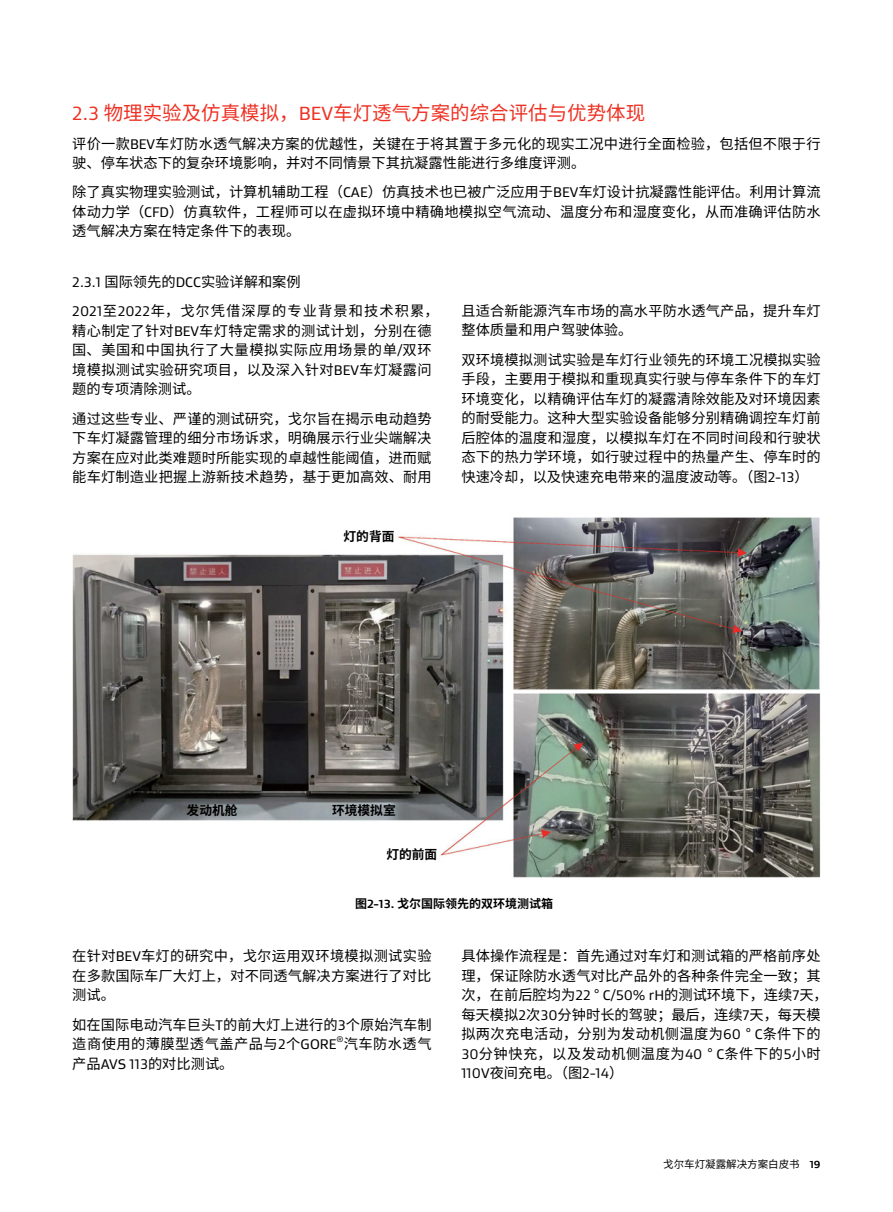
<style>
.page{position:relative;width:893px;height:1212px;background:#fff}
.page>*{position:absolute;margin:0;border:0;box-sizing:border-box;transform-origin:0 0}
.t1{font:19.5px "Noto Sans CJ Ksc";color:#ee3123}
.t2{font:14.25px/19.5px "Noto Sans CJ Ksc";letter-spacing:.01em;color:#000;text-align:justify}
.t3{font:14.25px/29.2px "Noto Sans CJ Ksc";letter-spacing:.075em;color:#000}
.t4{font:14.25px "Gore Gustan";color:#000}
.t5{font:700 12.75px "Noto Sans CJ Ksc";color:#000}
.t6{font:700 12px "Noto Sans CJ Ksc";color:#000}
.t7{font:10.5px "Noto Sans CJ Ksc";color:#000}
.t8{font:8.25px "Gore Gustan";color:#000}
.s1{font-family:"Gore Gustan"}
.s2{font-family:"Noto Sans CJ Ksc"}
.s3{font-family:"Gore Gustan";font-weight:700}
</style>
<div class="page">
<img style="left:72px;top:517px;width:749px;height:361px">
<div style="left:281px;top:530px;width:113px;height:15px;background:#fff"></div>
<div style="left:301px;top:847px;width:136px;height:16px;background:#fff"></div>
<h1 class="t1" style="left:72px;top:101px;width:574px"><span class="s1">2.3</span> 物理实验及仿真模拟，<span class="s1">BEV</span>车灯透气方案的综合评估与优势体现</h1>
<p class="t2" style="left:72px;top:134px;width:750px">评价一款<span class="s1">BEV</span>车灯防水透气解决方案的优越性，关键在于将其置于多元化的现实工况中进行全面检验，包括但不限于行驶、停车状态下的复杂环境影响，并对不同情景下其抗凝露性能进行多维度评测。</p>
<p class="t2" style="left:72px;top:183px;width:750px">除了真实物理实验测试，计算机辅助工程（<span class="s1">CAE</span>）仿真技术也已被广泛应用于<span class="s1">BEV</span>车灯设计抗凝露性能评估。利用计算流体动力学（<span class="s1">CFD</span>）仿真软件，工程师可以在虚拟环境中精确地模拟空气流动、温度分布和湿度变化，从而准确评估防水透气解决方案在特定条件下的表现。</p>
<p class="t3" style="left:72px;top:267px;width:368px"><span class="s1">2.3.1</span> 国际领先的<span class="s1">DCC</span>实验详解和案例<br><span class="s1">2021</span>至<span class="s1">2022</span>年，戈尔凭借深厚的专业背景和技术积累，</p>
<p class="t2" style="left:72px;top:321px;width:361px">精心制定了针对<span class="s1">BEV</span>车灯特定需求的测试计划，分别在德国、美国和中国执行了大量模拟实际应用场景的单<span class="s1">/</span>双环境模拟测试实验研究项目，以及深入针对<span class="s1">BEV</span>车灯凝露问题的专项清除测试。</p>
<p class="t2" style="left:72px;top:409px;width:361px">通过这些专业、严谨的测试研究，戈尔旨在揭示电动趋势下车灯凝露管理的细分市场诉求，明确展示行业尖端解决方案在应对此类难题时所能实现的卓越性能阈值，进而赋能车灯制造业把握上游新技术趋势，基于更加高效、耐用</p>
<p class="t2" style="left:461px;top:301px;width:361px">且适合新能源汽车市场的高水平防水透气产品，提升车灯整体质量和用户驾驶体验。</p>
<p class="t2" style="left:461px;top:350px;width:361px">双环境模拟测试实验是车灯行业领先的环境工况模拟实验手段，主要用于模拟和重现真实行驶与停车条件下的车灯环境变化，以精确评估车灯的凝露清除效能及对环境因素的耐受能力。这种大型实验设备能够分别精确调控车灯前后腔体的温度和湿度，以模拟车灯在不同时间段和行驶状态下的热力学环境，如行驶过程中的热量产生、停车时的快速冷却，以及快速充电带来的温度波动等。（图<span class="s1">2-13</span>）</p>
<p class="t5" style="left:344px;top:529px;width:52px">灯的背面</p>
<p class="t5" style="left:187px;top:803px;width:52px">发动机舱</p>
<p class="t5" style="left:332px;top:803px;width:65px">环境模拟室</p>
<p class="t5" style="left:386px;top:847px;width:52px">灯的前面</p>
<p class="t6" style="left:355px;top:897px;width:200px">图<span class="s1">2-13.</span> 戈尔国际领先的双环境测试箱</p>
<p class="t2" style="left:72px;top:947px;width:361px">在针对<span class="s1">BEV</span>车灯的研究中，戈尔运用双环境模拟测试实验在多款国际车厂大灯上，对不同透气解决方案进行了对比测试。</p>
<p class="t2" style="left:72px;top:1015px;width:361px">如在国际电动汽车巨头<span class="s1">T</span>的前大灯上进行的<span class="s1">3</span>个原始汽车制造商使用的薄膜型透气盖产品与<span class="s1">2</span>个<span class="s1">GORE</span></p>
<p class="t2" style="left:461px;top:947px;width:368px;text-align:left">具体操作流程是：首先通过对车灯和测试箱的严格前序处理，保证除防水透气对比产品外的各种条件完全一致；其次，在前后腔均为<span class="s1">22</span> ° <span class="s1">C/50% rH</span>的测试环境下，连续<span class="s1">7</span>天，每天模拟<span class="s1">2</span>次<span class="s1">30</span>分钟时长的驾驶；最后，连续<span class="s1">7</span>天，每天模拟两次充电活动，分别为发动机侧温度为<span class="s1">60</span> ° <span class="s1">C</span>条件下的<br><span class="s1">30</span>分钟快充，以及发动机侧温度为<span class="s1">40</span> ° <span class="s1">C</span>条件下的<span class="s1">5</span>小时</p>
<p class="t4" style="left:461px;top:1064px;width:163px">110V<span class="s2">夜间充电。（图</span>2-14<span class="s2">）</span></p>
<p class="t8" style="left:336px;top:1034px;width:9px">®</p>
<p class="t2" style="left:344px;top:1034px;width:89px">汽车防水透气</p>
<p class="t2" style="left:72px;top:1054px;width:163px">产品<span class="s1">AVS 113</span>的对比测试。</p>
<p class="t7" style="left:663px;top:1158px;width:159px">戈尔车灯凝露解决方案白皮书 <span class="s3">19</span></p>
</div>
